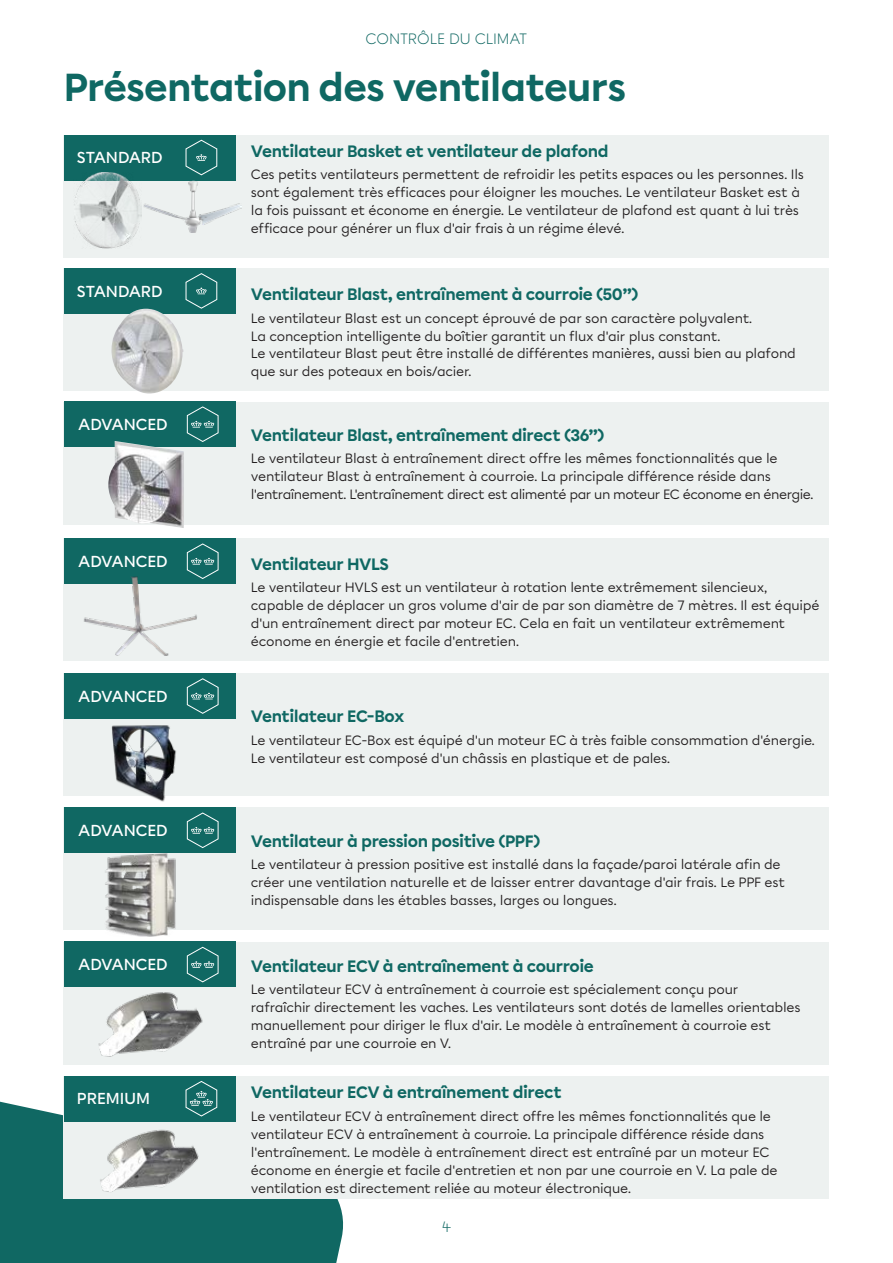
<style>
.page{position:relative;width:893px;height:1263px;background:#fff}
.page>*{position:absolute;margin:0;border:0;box-sizing:border-box;transform-origin:0 0}
.t1{font:700 39px "Chromatica";letter-spacing:-.025em;color:#0f6863}
.t2{font:700 16.5px "Chromatica";letter-spacing:-.025em;color:#0f6863}
.t3{font:500 15.9px "Chromatica";letter-spacing:-.01em;color:#fff}
.t4{font:300 15px "Chromatica";letter-spacing:-.01em;color:#106863}
.t5{font:13.5px/18px "Chromatica";letter-spacing:-.02em;color:#231f20}
</style>
<div class="page">
<svg style="left:0;top:1076px;width:344px;height:187px;background:#23746f"></svg>
<div style="left:64px;top:268px;width:765px;height:123px;background:#edf1f0"></div>
<div style="left:64px;top:942px;width:765px;height:122px;background:#edf1f0"></div>
<div style="left:64px;top:807px;width:765px;height:123px;background:#edf1f0"></div>
<div style="left:64px;top:135px;width:765px;height:123px;background:#edf1f0"></div>
<div style="left:64px;top:1076px;width:765px;height:123px;background:#edf1f0"></div>
<div style="left:64px;top:942px;width:172px;height:45px;background:#106863"></div>
<svg style="left:187px;top:947px;width:32px;height:35px"></svg>
<div style="left:64px;top:807px;width:172px;height:45px;background:#106863"></div>
<svg style="left:187px;top:812px;width:32px;height:36px"></svg>
<div style="left:64px;top:135px;width:172px;height:45px;background:#106863"></div>
<svg style="left:185px;top:140px;width:33px;height:35px"></svg>
<img style="left:73px;top:172px;width:69px;height:77px">
<img style="left:143px;top:180px;width:99px;height:53px">
<div style="left:64px;top:673px;width:765px;height:123px;background:#edf1f0"></div>
<div style="left:64px;top:673px;width:172px;height:45px;background:#106863"></div>
<svg style="left:187px;top:678px;width:32px;height:36px"></svg>
<img style="left:111px;top:725px;width:65px;height:77px">
<div style="left:64px;top:1076px;width:172px;height:45px;background:#106863"></div>
<svg style="left:185px;top:1081px;width:33px;height:36px"></svg>
<div style="left:64px;top:538px;width:765px;height:123px;background:#edf1f0"></div>
<div style="left:64px;top:538px;width:172px;height:45px;background:#106863"></div>
<svg style="left:187px;top:543px;width:32px;height:36px"></svg>
<img style="left:77px;top:574px;width:126px;height:82px">
<img style="left:98px;top:992px;width:105px;height:65px">
<img style="left:100px;top:1129px;width:99px;height:63px">
<div style="left:64px;top:402px;width:765px;height:122px;background:#edf1f0"></div>
<div style="left:64px;top:268px;width:172px;height:45px;background:#106863"></div>
<svg style="left:185px;top:273px;width:33px;height:36px"></svg>
<img style="left:111px;top:309px;width:72px;height:84px">
<img style="left:104px;top:852px;width:74px;height:85px">
<div style="left:64px;top:401px;width:172px;height:45px;background:#106863"></div>
<svg style="left:187px;top:406px;width:32px;height:36px"></svg>
<img style="left:108px;top:441px;width:76px;height:87px">
<p class="t4" style="left:366px;top:29px;width:163px">CONTRÔLE DU CLIMAT</p>
<h1 class="t1" style="left:64px;top:61px;width:564px">Présentation des ventilateurs</h1>
<p class="t3" style="left:77px;top:147px;width:87px">STANDARD</p>
<p class="t3" style="left:77px;top:281px;width:87px">STANDARD</p>
<p class="t3" style="left:78px;top:414px;width:91px">ADVANCED</p>
<p class="t3" style="left:78px;top:551px;width:91px">ADVANCED</p>
<p class="t3" style="left:78px;top:686px;width:91px">ADVANCED</p>
<p class="t3" style="left:78px;top:820px;width:91px">ADVANCED</p>
<p class="t3" style="left:78px;top:954px;width:91px">ADVANCED</p>
<p class="t3" style="left:77px;top:1088px;width:75px">PREMIUM</p>
<p class="t2" style="left:251px;top:140px;width:359px">Ventilateur Basket et ventilateur de plafond</p>
<p class="t5" style="left:251px;top:166px;width:554px">Ces petits ventilateurs permettent de refroidir les petits espaces ou les personnes. Ils sont également très efficaces pour éloigner les mouches. Le ventilateur Basket est à la fois puissant et économe en énergie. Le ventilateur de plafond est quant à lui très efficace pour générer un flux d'air frais à un régime élevé.</p>
<p class="t2" style="left:251px;top:283px;width:389px">Ventilateur Blast, entraînement à courroie (50”)</p>
<p class="t5" style="left:251px;top:309px;width:547px">Le ventilateur Blast est un concept éprouvé de par son caractère polyvalent.<br>La conception intelligente du boîtier garantit un flux d'air plus constant.<br>Le ventilateur Blast peut être installé de différentes manières, aussi bien au plafond que sur des poteaux en bois/acier.</p>
<p class="t2" style="left:251px;top:424px;width:355px">Ventilateur Blast, entraînement direct (36”)</p>
<p class="t5" style="left:251px;top:450px;width:564px">Le ventilateur Blast à entraînement direct offre les mêmes fonctionnalités que le ventilateur Blast à entraînement à courroie. La principale différence réside dans l'entraînement. L'entraînement direct est alimenté par un moteur EC économe en énergie.</p>
<p class="t2" style="left:251px;top:553px;width:140px">Ventilateur HVLS</p>
<p class="t5" style="left:251px;top:578px;width:570px">Le ventilateur HVLS est un ventilateur à rotation lente extrêmement silencieux, capable de déplacer un gros volume d'air de par son diamètre de 7 mètres. Il est équipé d'un entraînement direct par moteur EC. Cela en fait un ventilateur extrêmement économe en énergie et facile d'entretien.</p>
<p class="t2" style="left:251px;top:705px;width:155px">Ventilateur EC-Box</p>
<p class="t5" style="left:251px;top:731px;width:566px">Le ventilateur EC-Box est équipé d'un moteur EC à très faible consommation d'énergie.<br>Le ventilateur est composé d'un châssis en plastique et de pales.</p>
<p class="t2" style="left:251px;top:830px;width:291px">Ventilateur à pression positive (PPF)</p>
<p class="t5" style="left:251px;top:855px;width:536px">Le ventilateur à pression positive est installé dans la façade/paroi latérale afin de créer une ventilation naturelle et de laisser entrer davantage d'air frais. Le PPF est indispensable dans les étables basses, larges ou longues.</p>
<p class="t2" style="left:251px;top:955px;width:344px">Ventilateur ECV à entraînement à courroie</p>
<p class="t5" style="left:251px;top:980px;width:551px">Le ventilateur ECV à entraînement à courroie est spécialement conçu pour rafraîchir directement les vaches. Les ventilateurs sont dotés de lamelles orientables manuellement pour diriger le flux d'air. Le modèle à entraînement à courroie est entraîné par une courroie en V.</p>
<p class="t2" style="left:251px;top:1081px;width:312px">Ventilateur ECV à entraînement direct</p>
<p class="t5" style="left:251px;top:1107px;width:528px">Le ventilateur ECV à entraînement direct offre les mêmes fonctionnalités que le ventilateur ECV à entraînement à courroie. La principale différence réside dans l'entraînement. Le modèle à entraînement direct est entraîné par un moteur EC économe en énergie et facile d'entretien et non par une courroie en V. La pale de ventilation est directement reliée au moteur électronique.</p>
<p class="t4" style="left:442px;top:1218px;width:11px">4</p>
</div>
